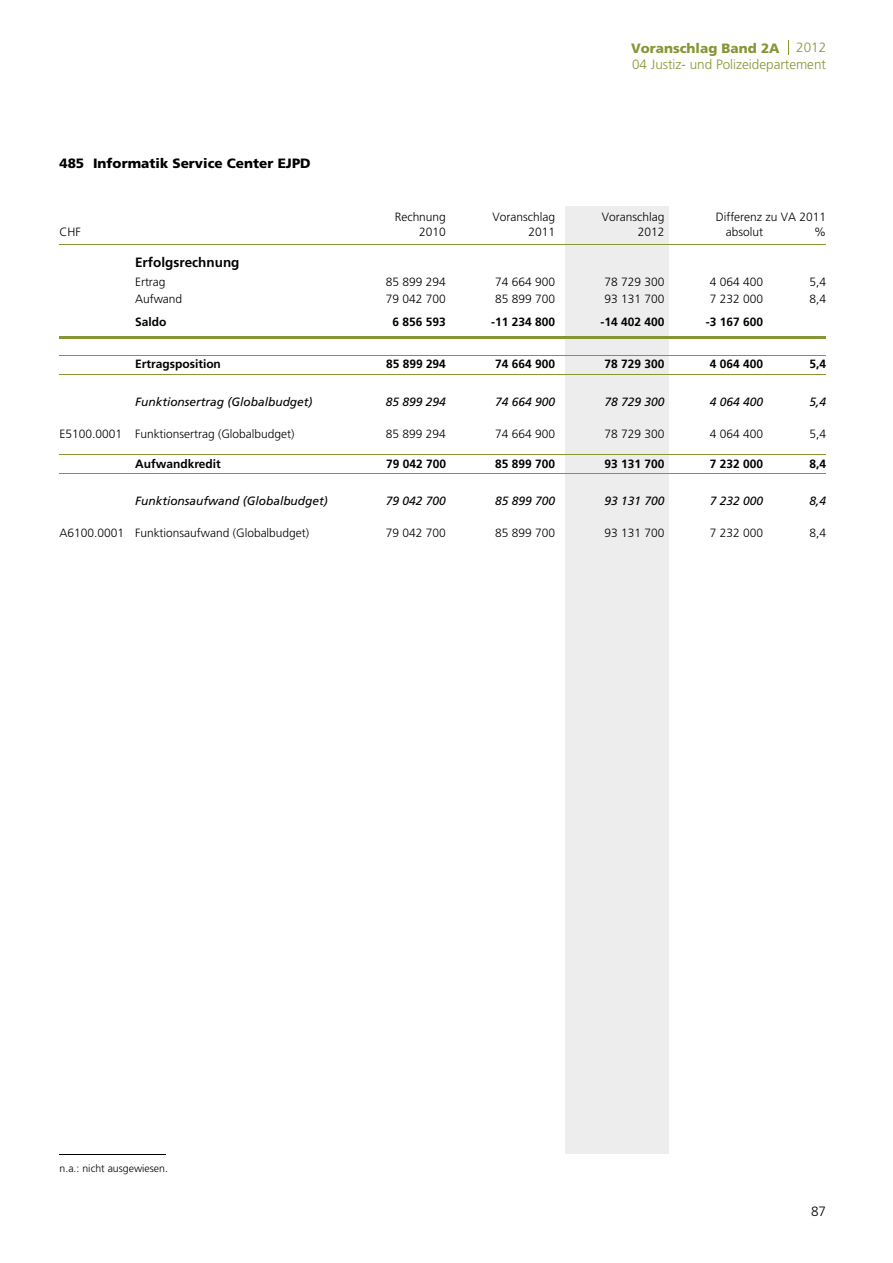
<style>
.page{position:relative;width:893px;height:1263px;background:#fff}
.page>*{position:absolute;margin:0;border:0;box-sizing:border-box;transform-origin:0 0}
.t1{font:300 13.5px/16px "Frutiger";color:#859635}
.t2{font:900 13.5px "Frutiger";color:#000}
.t3{font:700 13.5px "Frutiger";color:#000}
.t4{font:300 13.5px "Frutiger LT Std";color:#000}
.t5{font:300 12px/14.7px "Frutiger";color:#000;text-align:right}
.t6{font:700 12px "Frutiger";color:#000}
.t7{font:italic 12px "Frutiger";color:#000}
.t8{font:300 10.5px "Frutiger";color:#000}
.s1{font-weight:900}
</style>
<div class="page">
<div style="left:566px;top:206px;width:102px;height:948px;background:#ededee"></div>
<svg style="left:788px;top:40px;width:1px;height:15px"></svg>
<hr style="left:59px;top:244px;width:767px;height:1px;background:#859635">
<hr style="left:59px;top:336px;width:767px;height:2px;background:#859635">
<hr style="left:59px;top:355px;width:767px;height:1px;background:#859635">
<hr style="left:59px;top:454px;width:767px;height:1px;background:#859635">
<hr style="left:59px;top:374px;width:767px;height:1px;background:#859635">
<hr style="left:59px;top:473px;width:767px;height:1px;background:#859635">
<hr style="left:59px;top:1154px;width:107px;height:1px;background:#000">
<p class="t2" style="left:59px;top:158px;width:253px">485 Informatik Service Center EJPD</p>
<p class="t5" style="left:59px;top:225px;width:23px">CHF</p>
<p class="t1" style="left:631px;top:41px;width:196px"><span class="s1">Voranschlag Band 2A</span> 2012<br>04 Justiz- und Polizeidepartement</p>
<p class="t5" style="left:395px;top:211px;width:53px">Rechnung<br>2010</p>
<p class="t5" style="left:493px;top:211px;width:64px">Voranschlag<br>2011</p>
<p class="t5" style="left:602px;top:211px;width:64px">Voranschlag</p>
<p class="t5" style="left:638px;top:225px;width:28px">2012</p>
<p class="t5" style="left:726px;top:211px;width:102px;text-align:left;text-indent:-10px">Differenz zu VA 2011 absolut</p>
<p class="t5" style="left:814px;top:225px;width:13px">%</p>
<p class="t3" style="left:135px;top:257px;width:106px">Erfolgsrechnung</p>
<p class="t5" style="left:135px;top:276px;width:32px">Ertrag</p>
<p class="t5" style="left:386px;top:275px;width:61px">85 899 294</p>
<p class="t5" style="left:495px;top:275px;width:61px">74 664 900</p>
<p class="t5" style="left:604px;top:276px;width:61px">78 729 300</p>
<p class="t5" style="left:710px;top:276px;width:55px">4 064 400</p>
<p class="t5" style="left:809px;top:276px;width:18px">5,4</p>
<p class="t5" style="left:135px;top:292px;width:49px">Aufwand</p>
<p class="t5" style="left:386px;top:292px;width:61px">79 042 700</p>
<p class="t5" style="left:710px;top:292px;width:55px">7 232 000</p>
<p class="t5" style="left:495px;top:292px;width:61px">85 899 700</p>
<p class="t5" style="left:604px;top:292px;width:61px">93 131 700</p>
<p class="t5" style="left:809px;top:292px;width:18px">8,4</p>
<p class="t6" style="left:135px;top:317px;width:33px">Saldo</p>
<p class="t6" style="left:393px;top:317px;width:55px">6 856 593</p>
<p class="t6" style="left:491px;top:317px;width:65px">-11 234 800</p>
<p class="t6" style="left:706px;top:317px;width:59px">-3 167 600</p>
<p class="t6" style="left:600px;top:317px;width:65px">-14 402 400</p>
<p class="t6" style="left:135px;top:359px;width:87px">Ertragsposition</p>
<p class="t6" style="left:386px;top:359px;width:61px">85 899 294</p>
<p class="t6" style="left:495px;top:359px;width:61px">74 664 900</p>
<p class="t6" style="left:604px;top:359px;width:61px">78 729 300</p>
<p class="t6" style="left:710px;top:359px;width:55px">4 064 400</p>
<p class="t6" style="left:809px;top:359px;width:18px">5,4</p>
<p class="t7" style="left:135px;top:397px;width:179px">Funktionsertrag (Globalbudget)</p>
<p class="t7" style="left:604px;top:397px;width:61px">78 729 300</p>
<p class="t7" style="left:386px;top:397px;width:61px">85 899 294</p>
<p class="t7" style="left:710px;top:397px;width:55px">4 064 400</p>
<p class="t7" style="left:809px;top:397px;width:18px">5,4</p>
<p class="t7" style="left:495px;top:397px;width:61px">74 664 900</p>
<p class="t5" style="left:59px;top:427px;width:237px">E5100.0001 Funktionsertrag (Globalbudget)</p>
<p class="t5" style="left:604px;top:427px;width:61px">78 729 300</p>
<p class="t5" style="left:386px;top:427px;width:61px">85 899 294</p>
<p class="t5" style="left:710px;top:427px;width:55px">4 064 400</p>
<p class="t5" style="left:809px;top:427px;width:18px">5,4</p>
<p class="t5" style="left:495px;top:427px;width:61px">74 664 900</p>
<p class="t6" style="left:135px;top:459px;width:87px">Aufwandkredit</p>
<p class="t6" style="left:386px;top:459px;width:61px">79 042 700</p>
<p class="t6" style="left:495px;top:459px;width:61px">85 899 700</p>
<p class="t6" style="left:604px;top:459px;width:61px">93 131 700</p>
<p class="t6" style="left:710px;top:459px;width:55px">7 232 000</p>
<p class="t6" style="left:809px;top:459px;width:18px">8,4</p>
<p class="t7" style="left:135px;top:496px;width:194px">Funktionsaufwand (Globalbudget)</p>
<p class="t7" style="left:604px;top:496px;width:61px">93 131 700</p>
<p class="t7" style="left:386px;top:496px;width:61px">79 042 700</p>
<p class="t7" style="left:710px;top:496px;width:55px">7 232 000</p>
<p class="t7" style="left:809px;top:496px;width:18px">8,4</p>
<p class="t7" style="left:495px;top:496px;width:61px">85 899 700</p>
<p class="t5" style="left:59px;top:526px;width:251px">A6100.0001 Funktionsaufwand (Globalbudget)</p>
<p class="t5" style="left:604px;top:526px;width:61px">93 131 700</p>
<p class="t5" style="left:386px;top:526px;width:61px">79 042 700</p>
<p class="t5" style="left:710px;top:526px;width:55px">7 232 000</p>
<p class="t5" style="left:809px;top:526px;width:18px">8,4</p>
<p class="t5" style="left:495px;top:526px;width:61px">85 899 700</p>
<p class="t8" style="left:60px;top:1164px;width:110px">n.a.: nicht ausgewiesen.</p>
<p class="t4" style="left:811px;top:1206px;width:16px">87</p>
</div>
